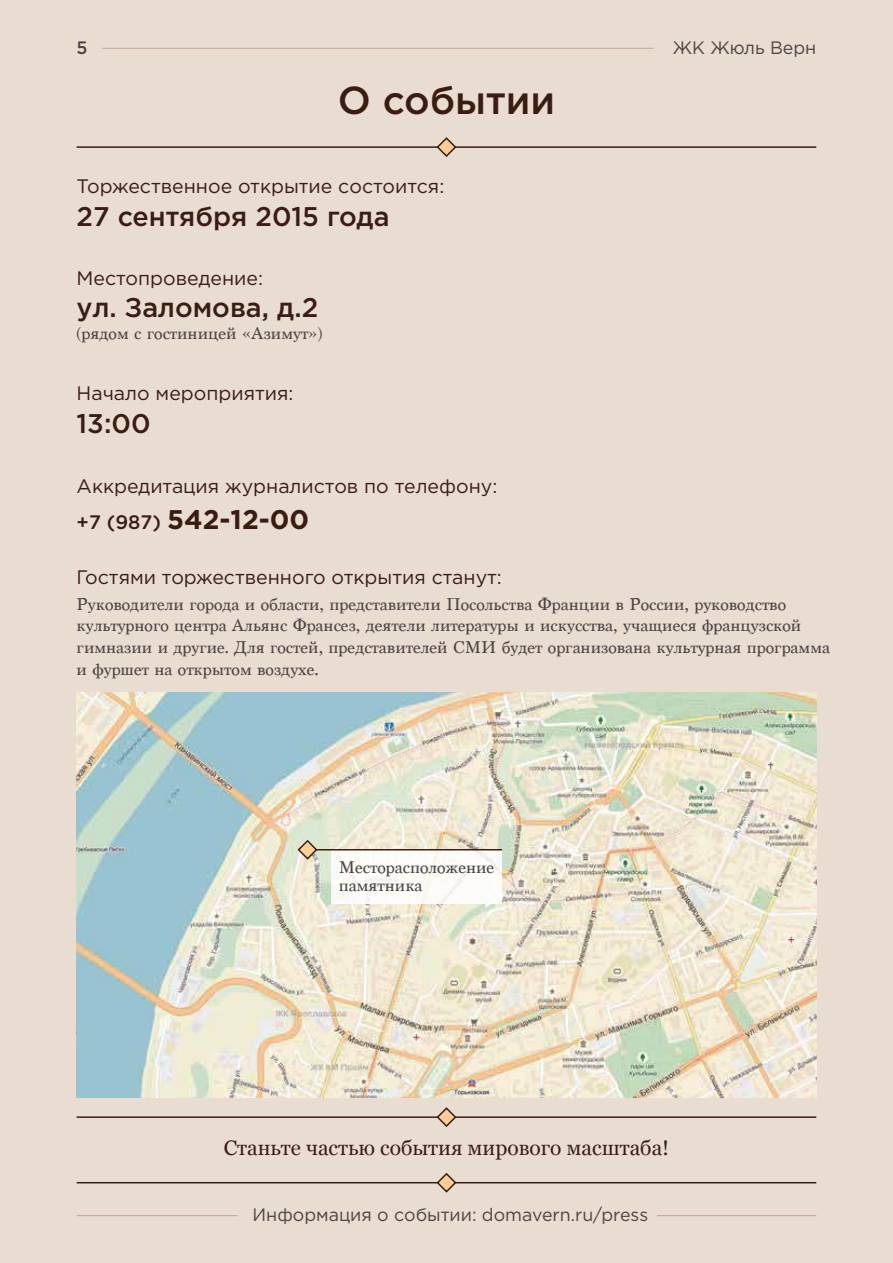
<style>
.page{position:relative;width:893px;height:1263px;background:#e9ddd2}
.page>*{position:absolute;margin:0;border:0;box-sizing:border-box;transform-origin:0 0}
.t1{font:500 39px "Gotham Pro";color:#3a1d12}
.t2{font:500 27px "Gotham Pro";color:#3a1d12}
.t3{font:700 27px "Gotham Pro";color:#3a1d12}
.t4{font:21px "Georgia";color:#3a1d12}
.t5{font:19.5px "Gotham Pro";color:#3a1d12}
.t6{font:18px/21.6px "Marion";color:#4b4441}
.t7{font:18px "Gotham Pro";color:#4b4441}
.t8{font:18px/18.6px "Marion";color:#4c4441}
.t9{font:500 18px "Gotham Pro";color:#4b4441}
.s1{font-weight:500;font-size:19.5px}
</style>
<div class="page">
<img style="left:77px;top:693px;width:739px;height:405px">
<div style="left:332px;top:850px;width:170px;height:54px;background:#fcfbf8"></div>
<hr style="left:308px;top:849px;width:194px;height:1px;background:#3b1e12">
<svg style="left:296px;top:839px;width:23px;height:22px"></svg>
<hr style="left:77px;top:146px;width:739px;height:2px;background:#3a1d12">
<svg style="left:435px;top:137px;width:22px;height:20px"></svg>
<hr style="left:77px;top:1116px;width:739px;height:2px;background:#3a1d12">
<svg style="left:435px;top:1107px;width:22px;height:20px"></svg>
<hr style="left:77px;top:1182px;width:739px;height:1px;background:#3a1d12">
<svg style="left:435px;top:1172px;width:22px;height:21px"></svg>
<hr style="left:102px;top:48px;width:552px;height:1px;background:#c1ab96">
<hr style="left:77px;top:1215px;width:161px;height:1px;background:#c1ab96">
<hr style="left:657px;top:1215px;width:159px;height:1px;background:#c1ab96">
<p class="t9" style="left:77px;top:37px;width:13px">5</p>
<p class="t7" style="left:673px;top:37px;width:145px">ЖК Жюль Верн</p>
<h1 class="t1" style="left:338px;top:78px;width:219px">О событии</h1>
<p class="t5" style="left:77px;top:175px;width:369px">Торжественное открытие состоится:</p>
<h2 class="t2" style="left:77px;top:201px;width:315px">27 сентября 2015 года</h2>
<p class="t5" style="left:77px;top:268px;width:188px">Местопроведение:</p>
<h2 class="t2" style="left:77px;top:292px;width:243px">ул. Заломова, д.2</h2>
<p class="t6" style="left:77px;top:322px;width:248px">(рядом с гостиницей «Азимут»)</p>
<p class="t5" style="left:77px;top:383px;width:218px">Начало мероприятия:</p>
<h2 class="t2" style="left:77px;top:408px;width:76px">13:00</h2>
<p class="t5" style="left:77px;top:475px;width:422px">Аккредитация журналистов по телефону:</p>
<h2 class="t3" style="left:77px;top:503px;width:234px"><span class="s1">+7 (987)</span> 542-12-00</h2>
<p class="t5" style="left:77px;top:567px;width:427px">Гостями торжественного открытия станут:</p>
<p class="t6" style="left:77px;top:593px;width:755px">Руководители города и области, представители Посольства Франции в России, руководство культурного центра Альянс Франсез, деятели литературы и искусства, учащиеся французской гимназии и другие. Для гостей, представителей СМИ будет организована культурная программа и фуршет на открытом воздухе.</p>
<p class="t8" style="left:339px;top:858px;width:157px">Месторасположение памятника</p>
<p class="t4" style="left:224px;top:1133px;width:447px">Станьте частью события мирового масштаба!</p>
<p class="t7" style="left:253px;top:1204px;width:397px">Информация о событии: domavern.ru/press</p>
</div>
